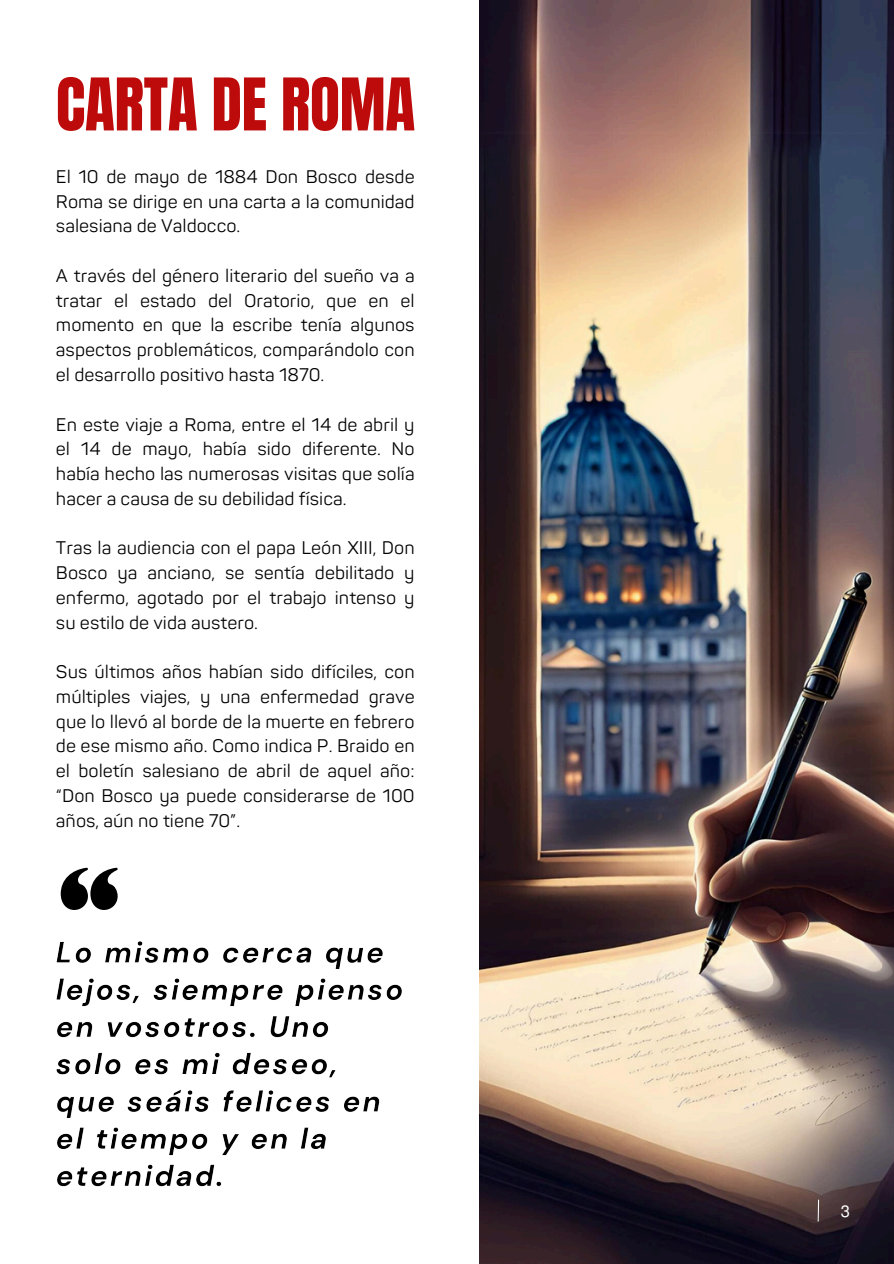
<style>
.page{position:relative;width:894px;height:1264px;background:#fff}
.page>*{position:absolute;margin:0;border:0;box-sizing:border-box;transform-origin:0 0}
.t1{font:61.65px "Anton";letter-spacing:-.005em;color:#bd0a0a}
.t2{font:18px/24.8px "Panton";color:#000;text-align:justify}
.t3{font:16.5px "Mukti";color:#fff}
</style>
<div class="page">
<img style="left:479px;top:0;width:414px;height:1263px">
<svg style="left:816px;top:1198px;width:3px;height:24px"></svg>
<img style="left:56px;top:941px;width:346px;height:246px">
<svg style="left:61px;top:867px;width:57px;height:43px"></svg>
<p class="t1" style="left:56px;top:60px;width:361px">CARTA DE ROMA</p>
<p class="t2" style="left:56px;top:165px;width:360px">El 10 de mayo de 1884 Don Bosco desde Roma se dirige en una carta a la comunidad salesiana de Valdocco.</p>
<p class="t2" style="left:56px;top:264px;width:360px">A través del género literario del sueño va a tratar el estado del Oratorio, que en el momento en que la escribe tenía algunos aspectos problemáticos, comparándolo con el desarrollo positivo hasta 1870.</p>
<p class="t2" style="left:56px;top:412px;width:360px">En este viaje a Roma, entre el 14 de abril y el 14 de mayo, había sido diferente. No había hecho las numerosas visitas que solía hacer a causa de su debilidad física.</p>
<p class="t2" style="left:56px;top:536px;width:360px">Tras la audiencia con el papa León XIII, Don Bosco ya anciano, se sentía debilitado y enfermo, agotado por el trabajo intenso y su estilo de vida austero.</p>
<p class="t2" style="left:56px;top:660px;width:360px">Sus últimos años habían sido difíciles, con múltiples viajes, y una enfermedad grave que lo llevó al borde de la muerte en febrero de ese mismo año. Como indica P. Braido en el boletín salesiano de abril de aquel año: “Don Bosco ya puede considerarse de 100 años, aún no tiene 70”.</p>
<p class="t3" style="left:840px;top:1199px;width:11px">3</p>
</div>
